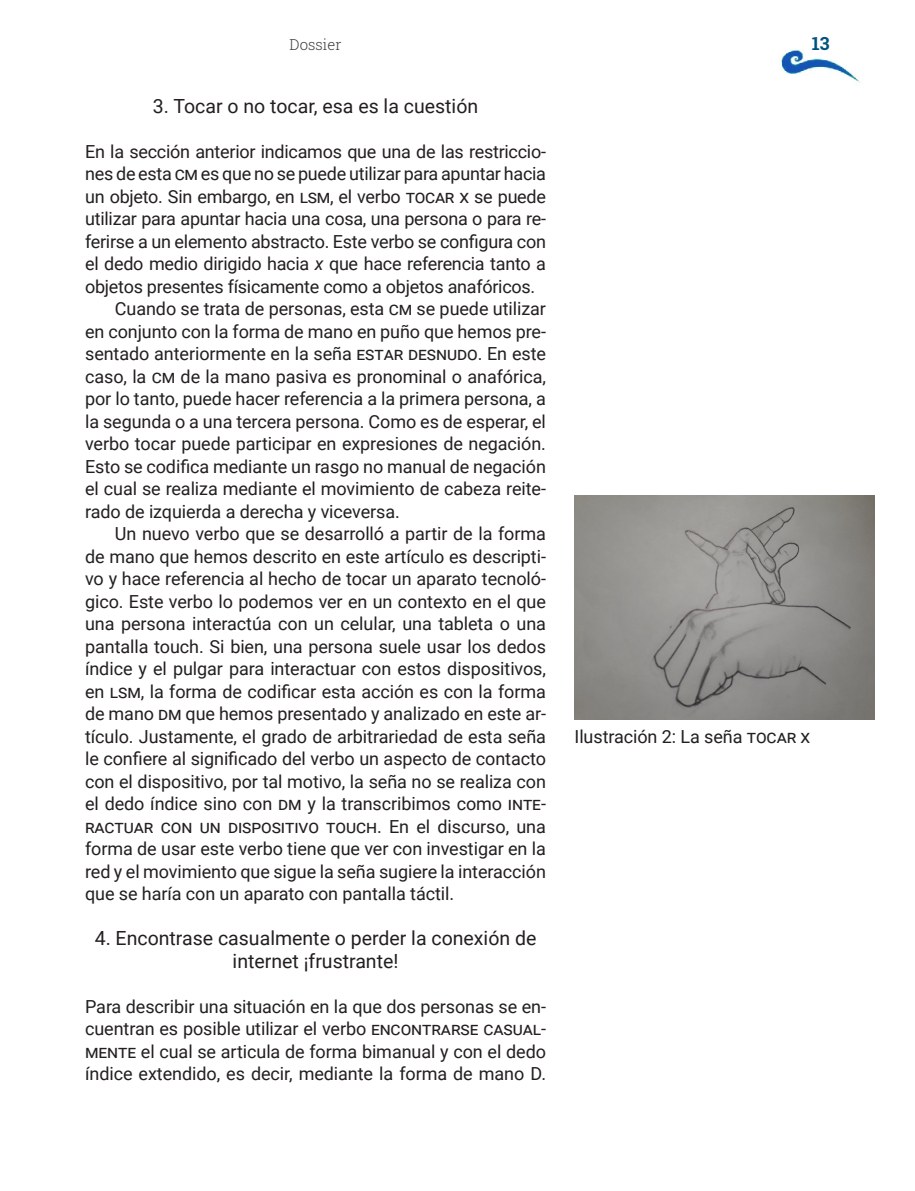
<style>
.page{position:relative;width:915px;height:1191px;background:#fff}
.page>*{position:absolute;margin:0;border:0;box-sizing:border-box;transform-origin:0 0}
.t1{font:19.5px/22.5px "Roboto";color:#231f20;text-align:center}
.t2{font:18px/22.5px "Roboto";letter-spacing:-.005em;color:#231f20;text-align:justify}
.t3{font:700 18px "Roboto Slab";color:#00527e}
.t4{font:300 15px "Roboto Slab";color:#3e3e3f}
.s1{font-style:italic}
</style>
<div class="page">
<img style="left:781px;top:49px;width:79px;height:34px">
<img style="left:574px;top:495px;width:299px;height:225px">
<p class="t4" style="left:289px;top:34px;width:53px">Dossier</p>
<p class="t3" style="left:811px;top:31px;width:19px">13</p>
<p class="t1" style="left:153px;top:94px;width:327px">3. Tocar o no tocar, esa es la cuestión</p>
<p class="t2" style="left:85px;top:139px;width:462px">En la sección anterior indicamos que una de las restriccio-</p>
<p class="t2" style="left:85px;top:162px;width:462px">nes de esta CM es que no se puede utilizar para apuntar hacia</p>
<p class="t2" style="left:85px;top:184px;width:462px">un objeto. Sin embargo, en LSM, el verbo tocar x se puede</p>
<p class="t2" style="left:85px;top:207px;width:462px">utilizar para apuntar hacia una cosa, una persona o para re-</p>
<p class="t2" style="left:85px;top:229px;width:462px">ferirse a un elemento abstracto. Este verbo se configura con</p>
<p class="t2" style="left:85px;top:252px;width:462px">el dedo medio dirigido hacia <span class="s1">x</span> que hace referencia tanto a</p>
<p class="t2" style="left:85px;top:274px;width:451px">objetos presentes físicamente como a objetos anafóricos.</p>
<p class="t2" style="left:115px;top:297px;width:432px">Cuando se trata de personas, esta CM se puede utilizar</p>
<p class="t2" style="left:85px;top:319px;width:462px">en conjunto con la forma de mano en puño que hemos pre-</p>
<p class="t2" style="left:85px;top:342px;width:462px">sentado anteriormente en la seña estar desnudo. En este</p>
<p class="t2" style="left:85px;top:364px;width:462px">caso, la CM de la mano pasiva es pronominal o anafórica,</p>
<p class="t2" style="left:85px;top:387px;width:462px">por lo tanto, puede hacer referencia a la primera persona, a</p>
<p class="t2" style="left:85px;top:409px;width:462px">la segunda o a una tercera persona. Como es de esperar, el</p>
<p class="t2" style="left:85px;top:432px;width:462px">verbo tocar puede participar en expresiones de negación.</p>
<p class="t2" style="left:85px;top:454px;width:462px">Esto se codifica mediante un rasgo no manual de negación</p>
<p class="t2" style="left:85px;top:477px;width:462px">el cual se realiza mediante el movimiento de cabeza reite-</p>
<p class="t2" style="left:85px;top:499px;width:316px">rado de izquierda a derecha y viceversa.</p>
<p class="t2" style="left:115px;top:522px;width:432px">Un nuevo verbo que se desarrolló a partir de la forma</p>
<p class="t2" style="left:85px;top:544px;width:462px">de mano que hemos descrito en este artículo es descripti-</p>
<p class="t2" style="left:85px;top:567px;width:462px">vo y hace referencia al hecho de tocar un aparato tecnoló-</p>
<p class="t2" style="left:85px;top:589px;width:462px">gico. Este verbo lo podemos ver en un contexto en el que</p>
<p class="t2" style="left:85px;top:612px;width:462px">una persona interactúa con un celular, una tableta o una</p>
<p class="t2" style="left:85px;top:634px;width:462px">pantalla touch. Si bien, una persona suele usar los dedos</p>
<p class="t2" style="left:85px;top:657px;width:462px">índice y el pulgar para interactuar con estos dispositivos,</p>
<p class="t2" style="left:85px;top:679px;width:462px">en LSM, la forma de codificar esta acción es con la forma</p>
<p class="t2" style="left:85px;top:702px;width:462px">de mano DM que hemos presentado y analizado en este ar-</p>
<p class="t2" style="left:85px;top:724px;width:462px">tículo. Justamente, el grado de arbitrariedad de esta seña</p>
<p class="t2" style="left:85px;top:747px;width:462px">le confiere al significado del verbo un aspecto de contacto</p>
<p class="t2" style="left:85px;top:769px;width:462px">con el dispositivo, por tal motivo, la seña no se realiza con</p>
<p class="t2" style="left:85px;top:792px;width:462px">el dedo índice sino con DM y la transcribimos como inte-</p>
<p class="t2" style="left:85px;top:814px;width:462px">ractuar con un dispositivo touch. En el discurso, una</p>
<p class="t2" style="left:85px;top:837px;width:462px">forma de usar este verbo tiene que ver con investigar en la</p>
<p class="t2" style="left:85px;top:859px;width:462px">red y el movimiento que sigue la seña sugiere la interacción</p>
<p class="t2" style="left:85px;top:882px;width:370px">que se haría con un aparato con pantalla táctil.</p>
<p class="t1" style="left:95px;top:926px;width:443px">4. Encontrase casualmente o perder la conexión de internet ¡frustrante!</p>
<p class="t2" style="left:85px;top:994px;width:462px">Para describir una situación en la que dos personas se en&shy;cuentran es posible utilizar el verbo encontrarse casual&shy;mente el cual se articula de forma bimanual y con el dedo índice extendido, es decir, mediante la forma de mano D.</p>
<p class="t2" style="left:574px;top:724px;width:236px">Ilustración 2: La seña tocar x</p>
</div>
